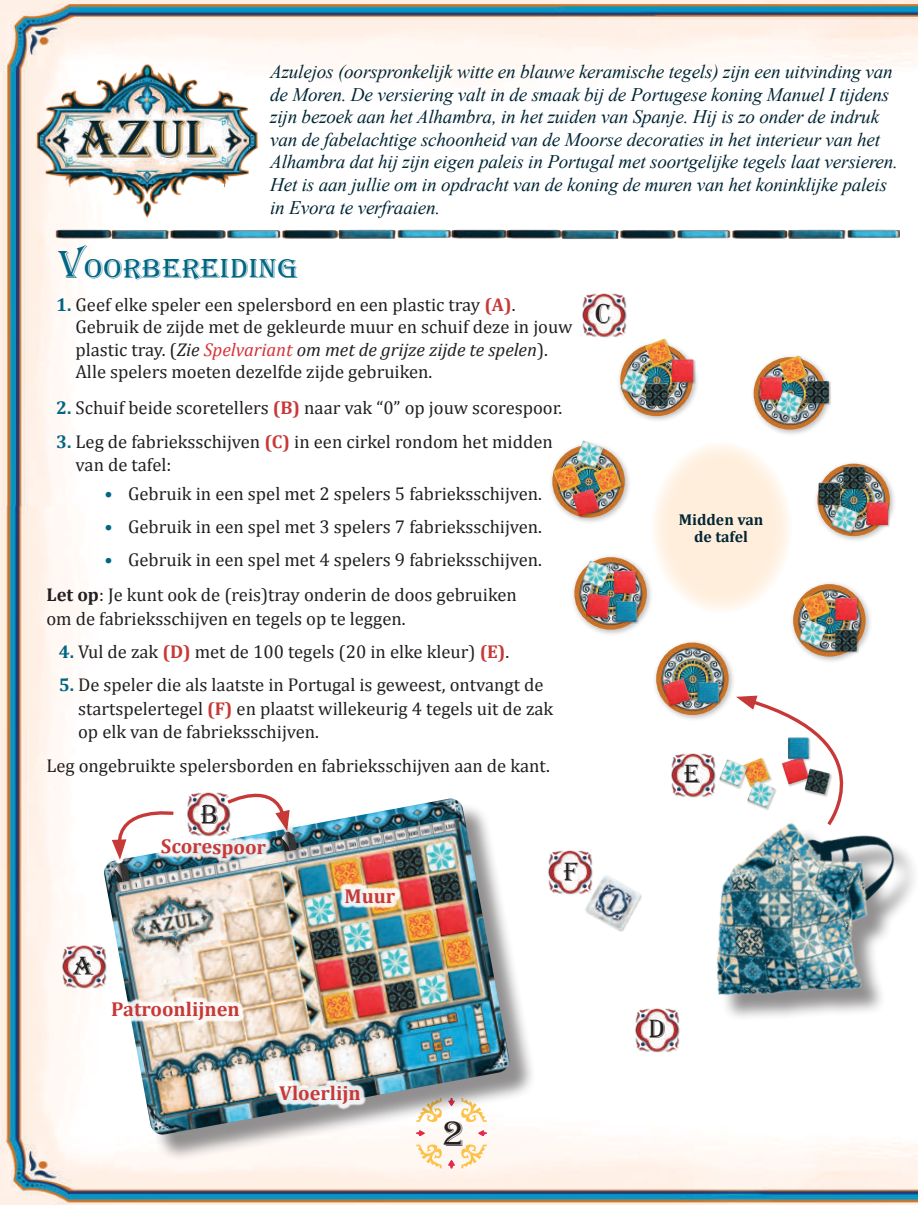
<style>
.page{position:relative;width:918px;height:1205px;background:#fff}
.page>*{position:absolute;margin:0;border:0;box-sizing:border-box;transform-origin:0 0}
.t1{font:42.75px "Algeria";color:#231f20}
.t2{font:40.5px "Algerian";color:#006684}
.t3{font:31.5px "Algeria";color:#231f20}
.t4{font:700 20.25px "Cambria";color:#c73937}
.t5{font:italic 19.12px/22.5px "Times New Roman";letter-spacing:-.01em;color:#002634}
.t6{font:18.45px/23.6px "Cambria";color:#231f20}
.t7{font:700 15.75px/16.9px "Cambria";color:#002634;text-align:center}
.s1{font-weight:700;color:#006684}
.s2{font-weight:700;color:#c73937}
.s3{font-style:italic}
.s4{font-style:italic;color:#d63237}
.s5{font-weight:700}
</style>
<div class="page">
<img style="left:0;top:0;width:917px;height:1204px">
<svg style="left:460px;top:1162px;width:26px;height:6px"></svg>
<svg style="left:416px;top:1162px;width:38px;height:6px"></svg>
<img style="left:14px;top:59px;width:257px;height:163px">
<div style="left:652px;top:639px;width:83px;height:82px;background:#231f20;opacity:.3"></div>
<img style="left:656px;top:642px;width:72px;height:73px;border-radius:36px">
<div style="left:571px;top:553px;width:82px;height:83px;background:#231f20;opacity:.3"></div>
<img style="left:574px;top:557px;width:72px;height:72px;border-radius:36px">
<div style="left:549px;top:442px;width:82px;height:82px;background:#231f20;opacity:.3"></div>
<img style="left:552px;top:445px;width:72px;height:72px;border-radius:36px">
<div style="left:616px;top:340px;width:83px;height:83px;background:#231f20;opacity:.3"></div>
<img style="left:620px;top:344px;width:72px;height:72px;border-radius:36px">
<div style="left:750px;top:354px;width:82px;height:82px;background:#231f20;opacity:.3"></div>
<img style="left:753px;top:357px;width:72px;height:72px;border-radius:36px">
<div style="left:813px;top:460px;width:83px;height:83px;background:#231f20;opacity:.3"></div>
<img style="left:817px;top:463px;width:72px;height:73px;border-radius:36px">
<div style="left:789px;top:580px;width:83px;height:83px;background:#231f20;opacity:.3"></div>
<img style="left:793px;top:584px;width:72px;height:72px;border-radius:36px">
<svg style="left:651px;top:441px;width:141px;height:172px;background:#fff0e1"></svg>
<div style="left:644px;top:338px;width:31px;height:31px;background:#231f20;opacity:.24"></div>
<img style="left:644px;top:338px;width:29px;height:29px">
<div style="left:779px;top:355px;width:31px;height:31px;background:#231f20;opacity:.24"></div>
<img style="left:779px;top:355px;width:28px;height:29px">
<div style="left:593px;top:465px;width:31px;height:30px;background:#231f20;opacity:.24"></div>
<img style="left:593px;top:465px;width:28px;height:28px">
<div style="left:553px;top:463px;width:30px;height:31px;background:#231f20;opacity:.24"></div>
<img style="left:553px;top:463px;width:28px;height:29px">
<div style="left:802px;top:591px;width:31px;height:31px;background:#231f20;opacity:.24"></div>
<img style="left:802px;top:591px;width:28px;height:29px">
<div style="left:671px;top:359px;width:24px;height:25px;background:#231f20;opacity:.24"></div>
<img style="left:671px;top:359px;width:22px;height:23px">
<div style="left:760px;top:377px;width:23px;height:25px;background:#231f20;opacity:.24"></div>
<img style="left:760px;top:377px;width:21px;height:22px">
<div style="left:614px;top:571px;width:23px;height:25px;background:#231f20;opacity:.24"></div>
<img style="left:614px;top:571px;width:21px;height:22px">
<div style="left:586px;top:593px;width:26px;height:28px;background:#231f20;opacity:.24"></div>
<img style="left:586px;top:593px;width:24px;height:25px">
<div style="left:663px;top:678px;width:29px;height:30px;background:#231f20;opacity:.24"></div>
<img style="left:663px;top:678px;width:27px;height:28px">
<div style="left:572px;top:488px;width:29px;height:30px;background:#231f20;opacity:.24"></div>
<img style="left:572px;top:488px;width:27px;height:28px">
<div style="left:835px;top:598px;width:23px;height:25px;background:#231f20;opacity:.24"></div>
<img style="left:835px;top:598px;width:21px;height:22px">
<div style="left:866px;top:502px;width:23px;height:25px;background:#231f20;opacity:.24"></div>
<img style="left:866px;top:502px;width:21px;height:23px">
<div style="left:830px;top:505px;width:31px;height:30px;background:#231f20;opacity:.24"></div>
<img style="left:830px;top:505px;width:28px;height:28px">
<div style="left:620px;top:369px;width:30px;height:30px;background:#231f20;opacity:.24"></div>
<img style="left:620px;top:369px;width:28px;height:28px">
<div style="left:575px;top:441px;width:30px;height:30px;background:#231f20;opacity:.24"></div>
<img style="left:575px;top:440px;width:28px;height:29px">
<div style="left:581px;top:561px;width:31px;height:30px;background:#231f20;opacity:.24"></div>
<img style="left:581px;top:560px;width:29px;height:29px">
<div style="left:798px;top:620px;width:31px;height:30px;background:#231f20;opacity:.24"></div>
<img style="left:798px;top:619px;width:28px;height:29px">
<div style="left:774px;top:391px;width:31px;height:30px;background:#231f20;opacity:.24"></div>
<img style="left:774px;top:390px;width:28px;height:29px">
<div style="left:646px;top:383px;width:23px;height:24px;background:#231f20;opacity:.24"></div>
<img style="left:646px;top:383px;width:21px;height:22px">
<div style="left:807px;top:381px;width:23px;height:24px;background:#231f20;opacity:.24"></div>
<img style="left:807px;top:381px;width:21px;height:22px">
<div style="left:818px;top:482px;width:24px;height:24px;background:#231f20;opacity:.24"></div>
<img style="left:818px;top:482px;width:21px;height:22px">
<div style="left:843px;top:466px;width:23px;height:25px;background:#231f20;opacity:.24"></div>
<img style="left:843px;top:466px;width:21px;height:23px">
<div style="left:835px;top:629px;width:23px;height:24px;background:#231f20;opacity:.24"></div>
<img style="left:835px;top:629px;width:21px;height:22px">
<div style="left:698px;top:681px;width:22px;height:23px;background:#231f20;opacity:.24"></div>
<img style="left:697px;top:681px;width:21px;height:22px">
<img style="left:582px;top:871px;width:49px;height:62px">
<div style="left:616px;top:601px;width:22px;height:22px;background:#231f20;opacity:.24"></div>
<img style="left:615px;top:600px;width:21px;height:22px">
<img style="left:631px;top:748px;width:286px;height:342px">
<img style="left:50px;top:222px;width:453px;height:28px">
<img style="left:503px;top:222px;width:396px;height:28px">
<img style="left:543px;top:844px;width:54px;height:54px">
<img style="left:665px;top:747px;width:45px;height:54px">
<img style="left:577px;top:287px;width:53px;height:54px">
<svg style="left:710px;top:687px;width:178px;height:144px"></svg>
<img style="left:57px;top:939px;width:46px;height:53px">
<img style="left:630px;top:1002px;width:53px;height:54px">
<div style="left:741px;top:757px;width:31px;height:31px;background:#231f20;opacity:.24"></div>
<img style="left:741px;top:757px;width:29px;height:23px">
<div style="left:781px;top:756px;width:29px;height:30px;background:#231f20;opacity:.24"></div>
<img style="left:781px;top:756px;width:27px;height:28px">
<div style="left:718px;top:759px;width:31px;height:30px;background:#231f20;opacity:.24"></div>
<img style="left:718px;top:759px;width:29px;height:28px">
<div style="left:746px;top:781px;width:31px;height:30px;background:#231f20;opacity:.24"></div>
<img style="left:746px;top:780px;width:29px;height:29px">
<div style="left:804px;top:768px;width:28px;height:29px;background:#231f20;opacity:.24"></div>
<img style="left:804px;top:768px;width:26px;height:27px">
<div style="left:788px;top:737px;width:23px;height:23px;background:#231f20;opacity:.24"></div>
<img style="left:787px;top:736px;width:21px;height:23px">
<div style="left:108px;top:802px;width:428px;height:360px;background:#231f20;opacity:.5"></div>
<img style="left:103px;top:798px;width:407px;height:337px">
<div style="left:104px;top:851px;width:37px;height:42px;background:#231f20;opacity:.75"></div>
<div style="left:271px;top:820px;width:37px;height:42px;background:#231f20;opacity:.75"></div>
<img style="left:103px;top:779px;width:194px;height:103px">
<div style="left:340px;top:883px;width:61px;height:25px;background:#fff;opacity:.9"></div>
<div style="left:106px;top:995px;width:139px;height:30px;background:#fff;opacity:.9"></div>
<div style="left:273px;top:1079px;width:93px;height:30px;background:#fff;opacity:.9"></div>
<p class="t5" style="left:270px;top:60px;width:629px">Azulejos (oorspronkelijk witte en blauwe keramische tegels) zijn een uitvinding van de Moren. De versiering valt in de smaak bij de Portugese koning Manuel I tijdens zijn bezoek aan het Alhambra, in het zuiden van Spanje. Hij is zo onder de indruk van de fabelachtige schoonheid van de Moorse decoraties in het interieur van het Alhambra dat hij zijn eigen paleis in Portugal met soortgelijke tegels laat versieren.<br>Het is aan jullie om in opdracht van de koning de muren van het koninklijke paleis in Evora te verfraaien.</p>
<h2 class="t2" style="left:56px;top:236px;width:242px">Voorbereiding</h2>
<p class="t6" style="left:75px;top:293px;width:498px;line-height:22.3px;text-indent:-19px"><span class="s1">1.</span> Geef elke speler een spelersbord en een plastic tray <span class="s2">(A)</span>.<br>Gebruik de zijde met de gekleurde muur en schuif deze in jouw plastic tray. (<span class="s3">Zie</span> <span class="s4">Spelvariant</span> <span class="s3">om met de grijze zijde te spelen</span>).<br>Alle spelers moeten dezelfde zijde gebruiken.</p>
<p class="t6" style="left:56px;top:396px;width:507px"><span class="s1">2.</span> Schuif beide scoretellers <span class="s2">(B)</span> naar vak “0” op jouw scorespoor.</p>
<p class="t6" style="left:76px;top:429px;width:478px;text-indent:-19px"><span class="s1">3.</span> Leg de fabrieksschijven <span class="s2">(C)</span> in een cirkel rondom het midden van de tafel:</p>
<h3 class="t3" style="left:595px;top:300px;width:17px">C</h3>
<p class="t6" style="left:105px;top:481px;width:439px"><span class="s1">•</span> Gebruik in een spel met 2 spelers 5 fabrieksschijven.</p>
<p class="t6" style="left:105px;top:514px;width:439px"><span class="s1">•</span> Gebruik in een spel met 3 spelers 7 fabrieksschijven.</p>
<p class="t6" style="left:105px;top:548px;width:439px"><span class="s1">•</span> Gebruik in een spel met 4 spelers 9 fabrieksschijven.</p>
<p class="t6" style="left:46px;top:583px;width:472px"><span class="s5">Let op</span>: Je kunt ook de (reis)tray onderin de doos gebruiken om de fabrieksschijven en tegels op te leggen.</p>
<p class="t6" style="left:59px;top:639px;width:452px"><span class="s1">4.</span> Vul de zak <span class="s2">(D)</span> met de 100 tegels (20 in elke kleur) <span class="s2">(E)</span>.</p>
<p class="t6" style="left:78px;top:673px;width:476px;text-indent:-19px"><span class="s1">5.</span> De speler die als laatste in Portugal is geweest, ontvangt de startspelertegel <span class="s2">(F)</span> en plaatst willekeurig 4 tegels uit de zak op elk van de fabrieksschijven.</p>
<p class="t6" style="left:46px;top:753px;width:505px">Leg ongebruikte spelersborden en fabrieksschijven aan de kant.</p>
<h3 class="t3" style="left:201px;top:800px;width:19px">B</h3>
<p class="t4" style="left:161px;top:831px;width:106px;rotate:1deg">Scorespoor</p>
<p class="t4" style="left:344px;top:881px;width:52px">Muur</p>
<h3 class="t3" style="left:563px;top:857px;width:17px">F</h3>
<h3 class="t3" style="left:73px;top:951px;width:23px">A</h3>
<p class="t4" style="left:111px;top:994px;width:130px">Patroonlijnen</p>
<p class="t4" style="left:279px;top:1078px;width:83px">Vloerlijn</p>
<h1 class="t1" style="left:444px;top:1114px;width:21px">2</h1>
<p class="t7" style="left:678px;top:510px;width:86px">Midden van de tafel</p>
<h3 class="t3" style="left:683px;top:759px;width:18px">E</h3>
<h3 class="t3" style="left:649px;top:1014px;width:18px">D</h3>
</div>
